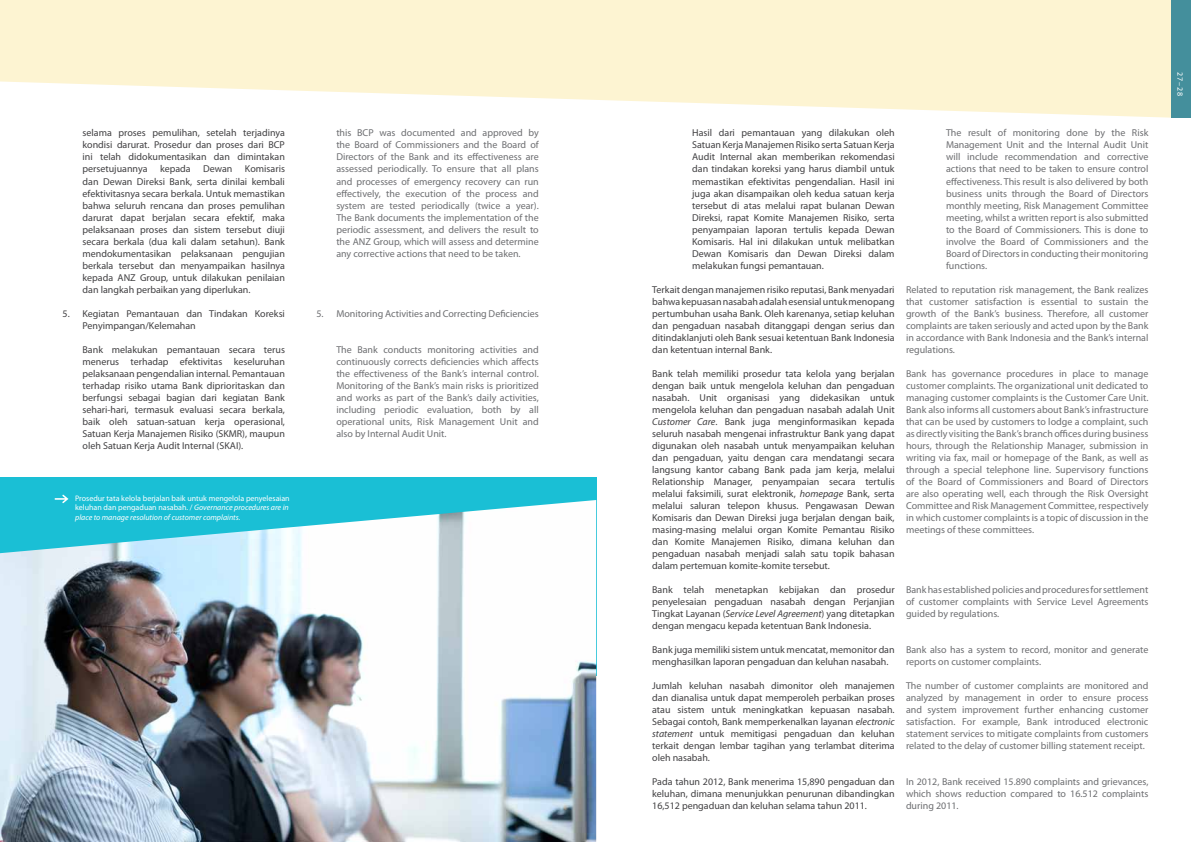
<style>
.page{position:relative;width:1191px;height:842px;background:#fff}
.page>*{position:absolute;margin:0;border:0;box-sizing:border-box;transform-origin:0 0}
.t1{font:10px/12px "Myriad Pro";color:#414042;text-align:justify}
.t2{font:10px/12px "Myriad Pro";color:#6d6e71;text-align:justify}
.t3{font:8px/9.6px "Myriad Pro";color:#fff;text-align:justify}
.s1{font-style:italic}
</style>
<div class="page">
<svg style="left:0;top:0;width:1171px;height:118px;fill:#fdf4d2"></svg>
<div style="left:1171px;top:0;width:20px;height:118px;background:#448f9c"></div>
<div style="left:0;top:478px;width:596px;height:198px;background:#1abfd5"></div>
<img style="left:0;top:500px;width:596px;height:342px">
<svg style="left:55px;top:495px;width:13px;height:8px"></svg>
<p class="t1" style="left:83px;top:127px;width:204px">selama proses pemulihan, setelah terjadinya kondisi darurat. Prosedur dan proses dari BCP ini telah didokumentasikan dan dimintakan persetujuannya kepada Dewan Komisaris dan Dewan Direksi Bank, serta dinilai kembali efektivitasnya secara berkala. Untuk memastikan bahwa seluruh rencana dan proses pemulihan darurat dapat berjalan secara efektif, maka pelaksanaan proses dan sistem tersebut diuji secara berkala (dua kali dalam setahun). Bank mendokumentasikan pelaksanaan pengujian berkala tersebut dan menyampaikan hasilnya kepada ANZ Group, untuk dilakukan penilaian dan langkah perbaikan yang diperlukan.</p>
<p class="t1" style="left:83px;top:307px;width:204px;text-indent:-20px">5. Kegiatan Pemantauan dan Tindakan Koreksi<br>Penyimpangan/Kelemahan</p>
<p class="t1" style="left:83px;top:343px;width:204px">Bank melakukan pemantauan secara terus menerus terhadap efektivitas keseluruhan pelaksanaan pengendalian internal. Pemantauan terhadap risiko utama Bank diprioritaskan dan berfungsi sebagai bagian dari kegiatan Bank sehari-hari, termasuk evaluasi secara berkala, baik oleh satuan-satuan kerja operasional, Satuan Kerja Manajemen Risiko (SKMR), maupun oleh Satuan Kerja Audit Internal (SKAI).</p>
<p class="t3" style="left:75px;top:493px;width:216px">Prosedur tata kelola berjalan baik untuk mengelola penyelesaian keluhan dan pengaduan nasabah. / <span class="s1">Governance procedures are in place to manage resolution of customer complaints.</span></p>
<p class="t2" style="left:336px;top:127px;width:204px">this BCP was documented and approved by the Board of Commissioners and the Board of Directors of the Bank and its effectiveness are assessed periodically. To ensure that all plans and processes of emergency recovery can run effectively, the execution of the process and system are tested periodically (twice a year).<br>The Bank documents the implementation of the periodic assessment, and delivers the result to the ANZ Group, which will assess and determine any corrective actions that need to be taken.</p>
<p class="t2" style="left:316px;top:307px;width:224px">5. Monitoring Activities and Correcting Deficiencies</p>
<p class="t2" style="left:336px;top:343px;width:204px">The Bank conducts monitoring activities and continuously corrects deficiencies which affects the effectiveness of the Bank’s internal control.<br>Monitoring of the Bank’s main risks is prioritized and works as part of the Bank’s daily activities, including periodic evaluation, both by all operational units, Risk Management Unit and also by Internal Audit Unit.</p>
<p class="t1" style="left:692px;top:127px;width:204px">Hasil dari pemantauan yang dilakukan oleh Satuan Kerja Manajemen Risiko serta Satuan Kerja Audit Internal akan memberikan rekomendasi dan tindakan koreksi yang harus diambil untuk memastikan efektivitas pengendalian. Hasil ini juga akan disampaikan oleh kedua satuan kerja tersebut di atas melalui rapat bulanan Dewan Direksi, rapat Komite Manajemen Risiko, serta penyampaian laporan tertulis kepada Dewan Komisaris. Hal ini dilakukan untuk melibatkan Dewan Komisaris dan Dewan Direksi dalam melakukan fungsi pemantauan.</p>
<p class="t1" style="left:652px;top:283px;width:244px">Terkait dengan manajemen risiko reputasi, Bank menyadari bahwa kepuasan nasabah adalah esensial untuk menopang pertumbuhan usaha Bank. Oleh karenanya, setiap keluhan dan pengaduan nasabah ditanggapi dengan serius dan ditindaklanjuti oleh Bank sesuai ketentuan Bank Indonesia dan ketentuan internal Bank.</p>
<p class="t1" style="left:652px;top:367px;width:244px">Bank telah memiliki prosedur tata kelola yang berjalan dengan baik untuk mengelola keluhan dan pengaduan nasabah. Unit organisasi yang didekasikan untuk mengelola keluhan dan pengaduan nasabah adalah Unit <span class="s1">Customer Care</span>. Bank juga menginformasikan kepada seluruh nasabah mengenai infrastruktur Bank yang dapat digunakan oleh nasabah untuk menyampaikan keluhan dan pengaduan, yaitu dengan cara mendatangi secara langsung kantor cabang Bank pada jam kerja, melalui Relationship Manager, penyampaian secara tertulis melalui faksimili, surat elektronik, <span class="s1">homepage</span> Bank, serta melalui saluran telepon khusus. Pengawasan Dewan Komisaris dan Dewan Direksi juga berjalan dengan baik, masing-masing melalui organ Komite Pemantau Risiko dan Komite Manajemen Risiko, dimana keluhan dan pengaduan nasabah menjadi salah satu topik bahasan dalam pertemuan komite-komite tersebut.</p>
<p class="t1" style="left:652px;top:583px;width:244px">Bank telah menetapkan kebijakan dan prosedur penyelesaian pengaduan nasabah dengan Perjanjian Tingkat Layanan (<span class="s1">Service Level Agreement</span>) yang ditetapkan dengan mengacu kepada ketentuan Bank Indonesia.</p>
<p class="t1" style="left:652px;top:643px;width:244px">Bank juga memiliki sistem untuk mencatat, memonitor dan menghasilkan laporan pengaduan dan keluhan nasabah.</p>
<p class="t1" style="left:652px;top:679px;width:244px">Jumlah keluhan nasabah dimonitor oleh manajemen dan dianalisa untuk dapat memperoleh perbaikan proses atau sistem untuk meningkatkan kepuasan nasabah.<br>Sebagai contoh, Bank memperkenalkan layanan <span class="s1">electronic statement</span> untuk memitigasi pengaduan dan keluhan terkait dengan lembar tagihan yang terlambat diterima oleh nasabah.</p>
<p class="t1" style="left:652px;top:775px;width:244px">Pada tahun 2012, Bank menerima 15,890 pengaduan dan keluhan, dimana menunjukkan penurunan dibandingkan 16,512 pengaduan dan keluhan selama tahun 2011.</p>
<p class="t2" style="left:946px;top:127px;width:204px">The result of monitoring done by the Risk Management Unit and the Internal Audit Unit will include recommendation and corrective actions that need to be taken to ensure control effectiveness. This result is also delivered by both business units through the Board of Directors monthly meeting, Risk Management Committee meeting, whilst a written report is also submitted to the Board of Commissioners. This is done to involve the Board of Commissioners and the Board of Directors in conducting their monitoring functions.</p>
<p class="t2" style="left:906px;top:283px;width:244px">Related to reputation risk management, the Bank realizes that customer satisfaction is essential to sustain the growth of the Bank’s business. Therefore, all customer complaints are taken seriously and acted upon by the Bank in accordance with Bank Indonesia and the Bank’s internal regulations.</p>
<p class="t2" style="left:906px;top:367px;width:244px">Bank has governance procedures in place to manage customer complaints. The organizational unit dedicated to managing customer complaints is the Customer Care Unit.<br>Bank also informs all customers about Bank’s infrastructure that can be used by customers to lodge a complaint, such as directly visiting the Bank’s branch offices during business hours, through the Relationship Manager, submission in writing via fax, mail or homepage of the Bank, as well as through a special telephone line. Supervisory functions of the Board of Commissioners and Board of Directors are also operating well, each through the Risk Oversight Committee and Risk Management Committee, respectively in which customer complaints is a topic of discussion in the meetings of these committees.</p>
<p class="t2" style="left:906px;top:583px;width:244px">Bank has established policies and procedures for settlement of customer complaints with Service Level Agreements guided by regulations.</p>
<p class="t2" style="left:906px;top:643px;width:244px">Bank also has a system to record, monitor and generate reports on customer complaints.</p>
<p class="t2" style="left:906px;top:679px;width:244px">The number of customer complaints are monitored and analyzed by management in order to ensure process and system improvement further enhancing customer satisfaction. For example, Bank introduced electronic statement services to mitigate complaints from customers related to the delay of customer billing statement receipt.</p>
<p class="t2" style="left:906px;top:775px;width:244px">In 2012, Bank received 15.890 complaints and grievances, which shows reduction compared to 16.512 complaints during 2011.</p>
<p class="t3" style="left:1185px;top:72px;width:25px;rotate:90deg">27 – 28</p>
</div>
